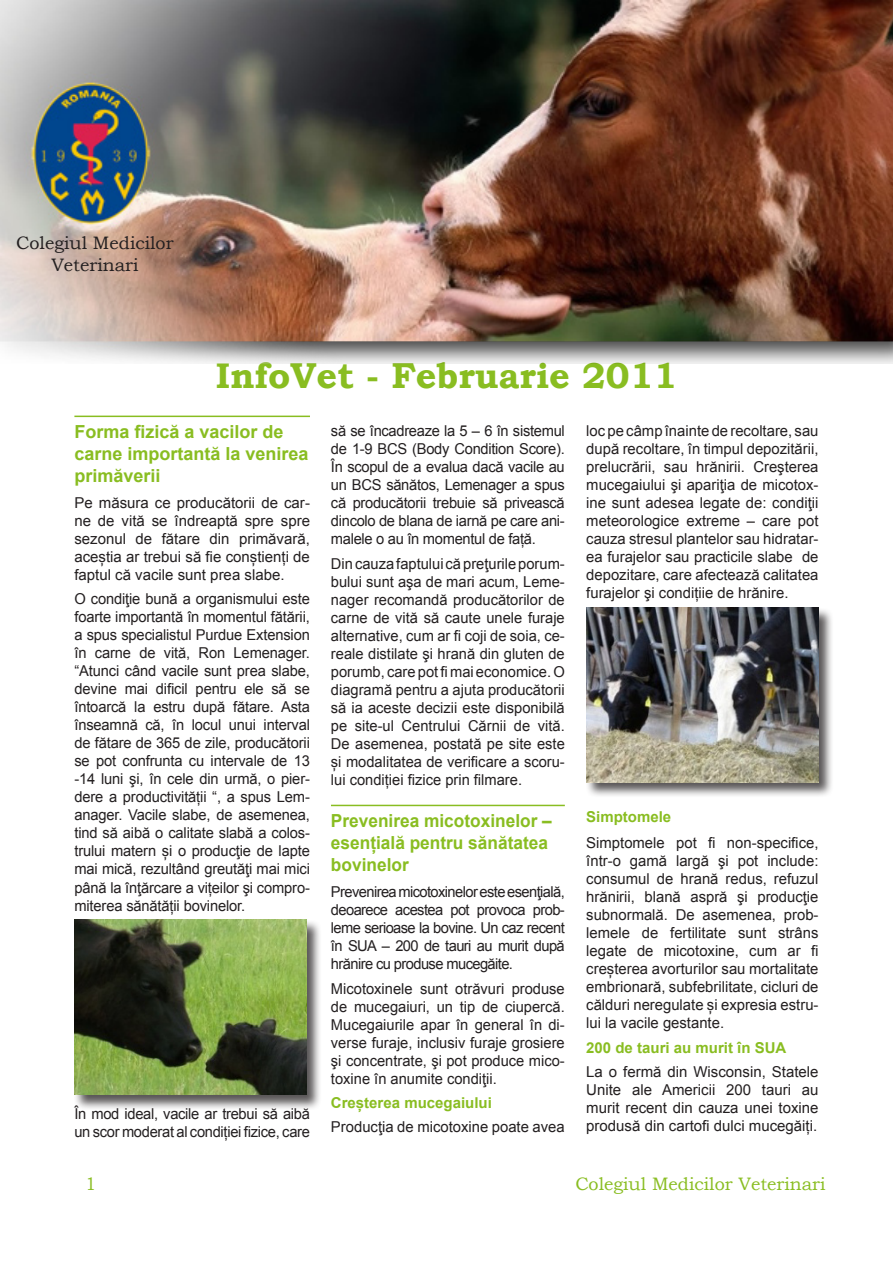
<style>
.page{position:relative;width:893px;height:1263px;background:#fff}
.page>*{position:absolute;margin:0;border:0;box-sizing:border-box;transform-origin:0 0}
.t1{font:700 36px "Bookman Old Style";color:#89bd21}
.Titlu_1{font:700 18px/21.6px "Arial";color:#89bd21;scale:.96 1}
.Titlu_1-2{font:700 18px/21.6px "Arial";color:#89bd21}
.t2{font:18px/21.6px "Bookman Old Style";color:#231f20;text-align:center}
.t3{font:18px "Bookman Old Style";color:#89bd21}
.Body_text{font:15px/18px "Arial";color:#231f20;text-align:justify}
.Body_text-2{font:15px/18px "Arial";letter-spacing:-.02em;color:#231f20}
.Body_text-3{font:700 15px "Arial";color:#89bd21}
.Titlu_2{font:700 15px "Arial";color:#89bd21}
</style>
<div class="page">
<hr style="left:74px;top:416px;width:236px;height:1px;background:#89bd21">
<div style="left:74px;top:919px;width:255px;height:198px;background:#231f20;opacity:.75"></div>
<img style="left:74px;top:920px;width:233px;height:175px">
<hr style="left:331px;top:805px;width:234px;height:1px;background:#89bd21">
<div style="left:586px;top:607px;width:254px;height:197px;background:#231f20;opacity:.75"></div>
<img style="left:586px;top:607px;width:232px;height:175px">
<img style="left:0;top:0;width:893px;height:363px">
<p class="t2" style="left:16px;top:232px;width:159px">Colegiul Medicilor<br>Veterinari</p>
<p class="t2" style="left:27px;top:261px;width:159px">Colegiul Medicilor</p>
<p class="t1" style="left:216px;top:350px;width:463px">InfoVet - Februarie 2011</p>
<p class="Titlu_1-2" style="left:74px;top:422px;width:236px">Forma fizică a vacilor de carne importantă la venirea primăverii</p>
<p class="Body_text" style="left:74px;top:494px;width:237px">Pe măsura ce producătorii de car&shy;ne de vită se îndreaptă spre spre sezonul de fătare din primăvară, aceștia ar trebui să fie conștienți de faptul că vacile sunt prea slabe.</p>
<p class="Body_text" style="left:74px;top:590px;width:237px">O condiţie bună a organismului este foarte importantă în momentul fătării, a spus specialistul Purdue Extension în carne de vită, Ron Lemenager. “Atunci când vacile sunt prea slabe, devine mai dificil pentru ele să se întoarcă la estru după fătare. Asta înseamnă că, în locul unui interval de fătare de 365 de zile, producătorii se pot confrunta cu intervale de 13 -14 luni şi, în cele din urmă, o pier&shy;dere a productivității “, a spus Lem&shy;anager. Vacile slabe, de asemenea, tind să aibă o calitate slabă a colos&shy;trului matern și o producţie de lapte mai mică, rezultând greutăţi mai mici până la înţărcare a vițeilor şi compro&shy;miterea sănătății bovinelor.</p>
<p class="Body_text-2" style="left:74px;top:1105px;width:237px">În mod ideal, vacile ar trebui să aibă un scor moderat al condiției fizice, care</p>
<p class="Body_text" style="left:331px;top:422px;width:235px">să se încadreaze la 5 – 6 în sistemul de 1-9 BCS (Body Condition Score).<br>În scopul de a evalua dacă vacile au un BCS sănătos, Lemenager a spus că producătorii trebuie să privească dincolo de blana de iarnă pe care ani&shy;malele o au în momentul de față.</p>
<p class="Body_text" style="left:331px;top:554px;width:235px">Din cauza faptului că preţurile porum&shy;bului sunt aşa de mari acum, Leme&shy;nager recomandă producătorilor de carne de vită să caute unele furaje alternative, cum ar fi coji de soia, ce&shy;reale distilate şi hrană din gluten de porumb, care pot fi mai economice. O diagramă pentru a ajuta producătorii să ia aceste decizii este disponibilă pe site-ul Centrului Cărnii de vită.<br>De asemenea, postată pe site este și modalitatea de verificare a scoru&shy;lui condiției fizice prin filmare.</p>
<p class="Titlu_1" style="left:331px;top:811px;width:232px">Prevenirea micotoxinelor – esențială pentru sănătatea bovinelor</p>
<p class="Body_text" style="left:331px;top:883px;width:235px">Prevenirea micotoxinelor este esenţială, deoarece acestea pot provoca prob&shy;leme serioase la bovine. Un caz recent în SUA – 200 de tauri au murit după hrănire cu produse mucegăite.</p>
<p class="Body_text" style="left:331px;top:979px;width:235px">Micotoxinele sunt otrăvuri produse de mucegaiuri, un tip de ciupercă.<br>Mucegaiurile apar în general în di&shy;verse furaje, inclusiv furaje grosiere şi concentrate, şi pot produce mico&shy;toxine în anumite condiţii.</p>
<p class="Body_text-3" style="left:331px;top:1093px;width:162px">Creșterea mucegaiului</p>
<p class="Body_text" style="left:331px;top:1118px;width:235px">Producţia de micotoxine poate avea</p>
<p class="Body_text" style="left:586px;top:422px;width:234px">loc pe câmp înainte de recoltare, sau după recoltare, în timpul depozitării, prelucrării, sau hrănirii. Creşterea mucegaiului şi apariţia de micotox&shy;ine sunt adesea legate de: condiţii meteorologice extreme – care pot cauza stresul plantelor sau hidratar&shy;ea furajelor sau practicile slabe de depozitare, care afectează calitatea furajelor şi condițiie de hrănire.</p>
<p class="Titlu_2" style="left:586px;top:806px;width:87px">Simptomele</p>
<p class="Body_text" style="left:586px;top:834px;width:234px">Simptomele pot fi non-specifice, într-o gamă largă şi pot include: consumul de hrană redus, refuzul hrănirii, blană aspră şi producţie subnormală. De asemenea, prob&shy;lemele de fertilitate sunt strâns legate de micotoxine, cum ar fi creșterea avorturilor sau mortalitate embrionară, subfebrilitate, cicluri de călduri neregulate și expresia estru&shy;lui la vacile gestante.</p>
<p class="Body_text-3" style="left:586px;top:1037px;width:202px">200 de tauri au murit în SUA</p>
<p class="Body_text" style="left:586px;top:1063px;width:234px">La o fermă din Wisconsin, Statele Unite ale Americii 200 tauri au murit recent din cauza unei toxine produsă din cartofi dulci mucegăiți.</p>
<p class="t3" style="left:85px;top:1172px;width:13px">1</p>
<p class="t3" style="left:575px;top:1172px;width:252px">Colegiul Medicilor Veterinari</p>
</div>
